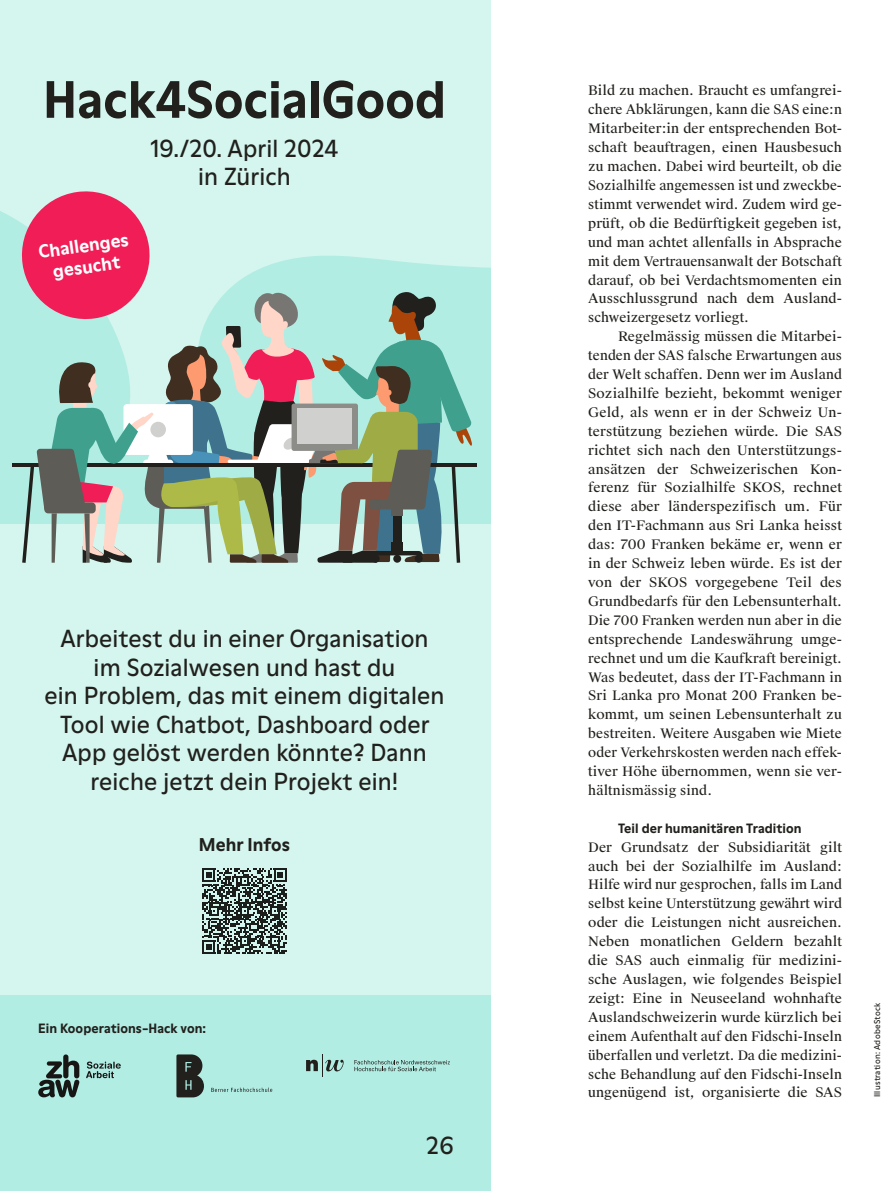
<style>
.page{position:relative;width:893px;height:1191px;background:#fff}
.page>*{position:absolute;margin:0;border:0;box-sizing:border-box;transform-origin:0 0}
.t1{font:700 51px "Moderne LL";color:#21201c}
.t2{font:24px/28.5px "Moderne LL";letter-spacing:.005em;color:#21201c;text-align:center}
.t3{font:700 18px/21px "Moderne LL";color:#fff;text-align:center}
.t4{font:700 18px "Moderne LL";letter-spacing:.005em;color:#21201c}
.t5{font:13.2px/18.9px "Suisse Works";letter-spacing:.005em;color:#21201c;text-align:justify}
.t6{font:700 13.2px "Moderne LL";letter-spacing:.005em;color:#21201c}
.t7{font:8.25px "Moderne LL";letter-spacing:.03em;color:#21201c}
</style>
<div class="page">
<div style="left:0;top:0;width:490px;height:415px;background:#d4f6ef"></div>
<div style="left:0;top:524px;width:490px;height:667px;background:#d4f6ef"></div>
<hr style="left:13px;top:463px;width:464px;height:4px;background:#21201c">
<div style="left:0;top:994px;width:490px;height:197px;background:#b2ede4"></div>
<svg style="left:38px;top:1054px;width:41px;height:43px"></svg>
<svg style="left:86px;top:1061px;width:35px;height:17px"></svg>
<svg style="left:354px;top:1060px;width:96px;height:11px"></svg>
<svg style="left:306px;top:1054px;width:38px;height:22px"></svg>
<svg style="left:176px;top:1054px;width:28px;height:43px"></svg>
<svg style="left:211px;top:1087px;width:61px;height:5px"></svg>
<svg style="left:202px;top:868px;width:85px;height:85px"></svg>
<svg style="left:18px;top:187px;width:455px;height:376px;background:#acb7b1"></svg>
<h1 class="t1" style="left:43px;top:64px;width:404px">Hack4SocialGood</h1>
<h2 class="t2" style="left:151px;top:132px;width:189px">19./20. April 2024 in Zürich</h2>
<h3 class="t3" style="left:37px;top:240px;width:92px;rotate:-8deg">Challenges gesucht</h3>
<h2 class="t2" style="left:45px;top:622px;width:401px">Arbeitest du in einer Organisation im Sozialwesen und hast du<br>ein Problem, das mit einem digitalen<br>Tool wie Chatbot, Dashboard oder<br>App gelöst werden könnte? Dann reiche jetzt dein Projekt ein!</h2>
<h3 class="t4" style="left:199px;top:831px;width:93px">Mehr Infos</h3>
<p class="t6" style="left:38px;top:1018px;width:169px">Ein Kooperations-Hack von:</p>
<h2 class="t2" style="left:426px;top:1129px;width:29px">26</h2>
<p class="t5" style="left:588px;top:82px;width:255px">Bild zu machen. Braucht es umfangrei&shy;chere Abklärungen, kann die SAS eine:n Mitarbeiter:in der entsprechenden Bot&shy;schaft beauftragen, einen Hausbesuch zu machen. Dabei wird beurteilt, ob die Sozialhilfe angemessen ist und zweckbe&shy;stimmt verwendet wird. Zudem wird ge&shy;prüft, ob die Bedürftigkeit gegeben ist, und man achtet allenfalls in Absprache mit dem Vertrauensanwalt der Botschaft darauf, ob bei Verdachtsmomenten ein Ausschlussgrund nach dem Ausland&shy;schweizergesetz vorliegt.</p>
<p class="t5" style="left:588px;top:327px;width:255px;text-indent:30px">Regelmässig müssen die Mitarbei&shy;tenden der SAS falsche Erwartungen aus der Welt schaffen. Denn wer im Ausland Sozialhilfe bezieht, bekommt weniger Geld, als wenn er in der Schweiz Un&shy;terstützung beziehen würde. Die SAS richtet sich nach den Unterstützungs&shy;ansätzen der Schweizerischen Kon&shy;ferenz für Sozialhilfe SKOS, rechnet diese aber länderspezifisch um. Für den IT-Fachmann aus Sri Lanka heisst das: 700 Franken bekäme er, wenn er in der Schweiz leben würde. Es ist der von der SKOS vorgegebene Teil des Grundbedarfs für den Lebensunterhalt.<br>Die 700 Franken werden nun aber in die entsprechende Landeswährung umge&shy;rechnet und um die Kaufkraft bereinigt.<br>Was bedeutet, dass der IT-Fachmann in Sri Lanka pro Monat 200 Franken be&shy;kommt, um seinen Lebensunterhalt zu bestreiten. Weitere Ausgaben wie Miete oder Verkehrskosten werden nach effek&shy;tiver Höhe übernommen, wenn sie ver&shy;hältnismässig sind.</p>
<p class="t6" style="left:618px;top:818px;width:185px">Teil der humanitären Tradition</p>
<p class="t5" style="left:588px;top:838px;width:255px">Der Grundsatz der Subsidiarität gilt auch bei der Sozialhilfe im Ausland:<br>Hilfe wird nur gesprochen, falls im Land selbst keine Unterstützung gewährt wird oder die Leistungen nicht ausreichen.<br>Neben monatlichen Geldern bezahlt die SAS auch einmalig für medizini&shy;sche Auslagen, wie folgendes Beispiel zeigt: Eine in Neuseeland wohnhafte Auslandschweizerin wurde kürzlich bei einem Aufenthalt auf den Fidschi-Inseln überfallen und verletzt. Da die medizini&shy;sche Behandlung auf den Fidschi-Inseln ungenügend ist, organisierte die SAS</p>
<p class="t7" style="left:872px;top:1097px;width:96px;rotate:-90deg">Illustration: AdobeStock</p>
</div>
